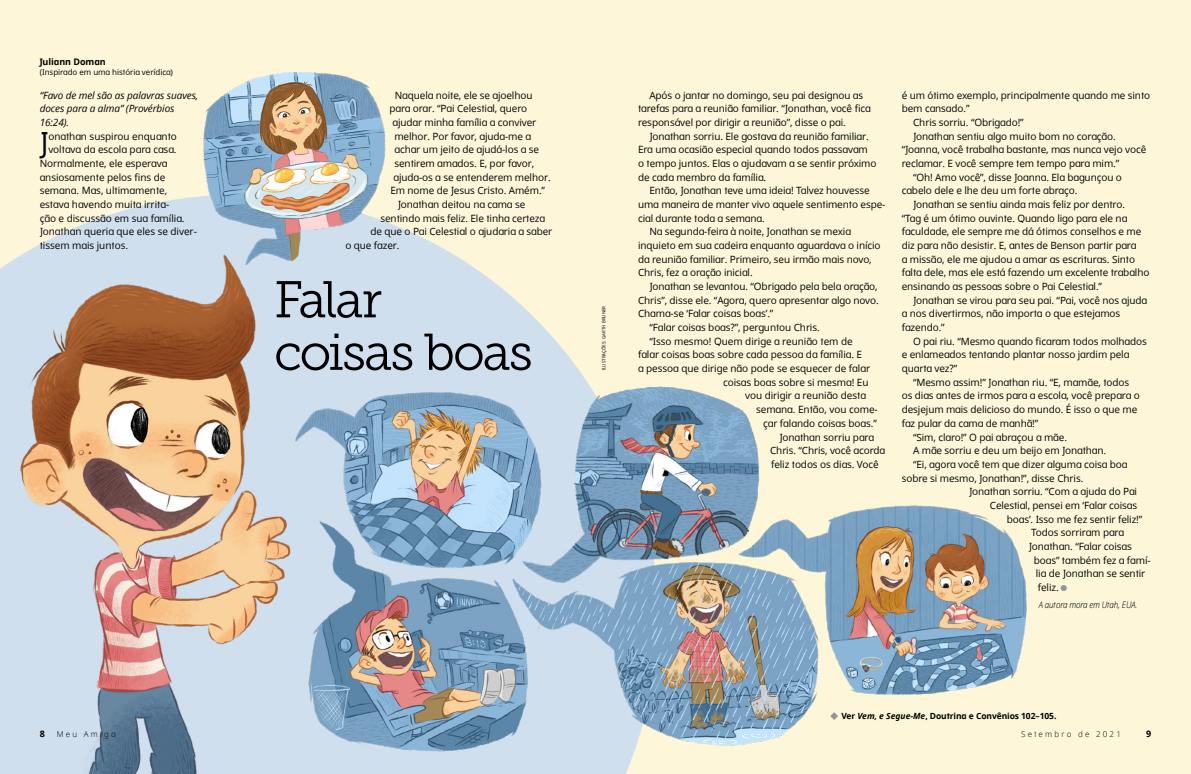
<style>
.page{position:relative;width:1191px;height:774px;background:#fdf6d9}
.page>*{position:absolute;margin:0;border:0;box-sizing:border-box;transform-origin:0 0}
.t1{font:51.5px/52.5px "Museo Slablds Lat 300";letter-spacing:-.04em;color:#000}
.ARTCL_para_first{font:29.1px "Dots Solidlds Lat";color:#000}
.ARTCL_para{font:10px/13.7px "Dots Solidlds Lat";letter-spacing:-.01em;color:#000}
.ARTCL_para_first-2{font:10px "Dots Solidlds Lat";letter-spacing:-.005em;color:#000}
.ARTCL_epigraph{font:italic 10px/13.7px "Dots Solidlds Lat";letter-spacing:-.01em;color:#000}
.POP_para_large_Dots{font:italic 300 9px "Dots Solid Condlds Lat";letter-spacing:-.01em;color:#000}
.ARTCL-BY_para_first{font:9px "Dots Solid lds Lat Bold";letter-spacing:-.005em;color:#000}
.INFO_para_dots_Diamo{font:8.5px "Dots Solid lds Lat Bold";letter-spacing:-.01em;color:#000}
.ARTCL-BY_para{font:8px "Dots Solidlds Lat";letter-spacing:-.005em;color:#000}
.t2{font:300 8px "Dots Solidlds Lat";letter-spacing:.28em;color:#000}
.FIGimg-CRDT_para{font:4.5px "Dots Solidlds Lat";color:#000}
.s1{font-family:"Ding P Ilds Dpi";font-size:8.5px;color:#939598}
.s2{color:#939598}
.s3{font-family:"Dots Solidlds Lat";font-weight:700;font-style:italic}
</style>
<div class="page">
<svg style="left:41px;top:197px;width:585px;height:577px;fill:#d0dfed"></svg>
<img style="left:0;top:244px;width:298px;height:530px">
<img style="left:283px;top:367px;width:744px;height:406px">
<img style="left:190px;top:72px;width:211px;height:199px">
<img style="left:857px;top:657px;width:27px;height:16px">
<p class="ARTCL-BY_para_first" style="left:40px;top:55px;width:68px">Juliann Doman</p>
<p class="ARTCL-BY_para" style="left:40px;top:67px;width:135px">(Inspirado em uma história verídica)</p>
<p class="ARTCL_epigraph" style="left:40px;top:88px;width:160px">“Favo de mel são as palavras suaves, doces para a alma” (Provérbios<br>16:24).</p>
<p class="ARTCL_para_first" style="left:39px;top:122px;width:11px">J</p>
<p class="ARTCL_para_first-2" style="left:48px;top:129px;width:130px">onathan suspirou enquanto</p>
<p class="ARTCL_para_first-2" style="left:48px;top:142px;width:130px">voltava da escola para casa.</p>
<p class="ARTCL_para_first-2" style="left:40px;top:156px;width:129px">Normalmente, ele esperava</p>
<p class="ARTCL_para_first-2" style="left:40px;top:170px;width:127px">ansiosamente pelos fins de</p>
<p class="ARTCL_para_first-2" style="left:40px;top:183px;width:129px">semana. Mas, ultimamente,</p>
<p class="ARTCL_para_first-2" style="left:40px;top:197px;width:131px">estava havendo muita irrita-</p>
<p class="ARTCL_para_first-2" style="left:40px;top:211px;width:146px">ção e discussão em sua família.</p>
<p class="ARTCL_para_first-2" style="left:40px;top:224px;width:159px">Jonathan queria que eles se diver-</p>
<p class="ARTCL_para_first-2" style="left:40px;top:238px;width:90px">tissem mais juntos.</p>
<p class="ARTCL_para" style="left:395px;top:88px;width:139px">Naquela noite, ele se ajoelhou</p>
<p class="ARTCL_para" style="left:389px;top:102px;width:139px">para orar. “Pai Celestial, quero</p>
<p class="ARTCL_para" style="left:392px;top:116px;width:145px">ajudar minha família a conviver</p>
<p class="ARTCL_para" style="left:394px;top:129px;width:138px">melhor. Por favor, ajuda-me a</p>
<p class="ARTCL_para" style="left:394px;top:143px;width:146px">achar um jeito de ajudá-los a se</p>
<p class="ARTCL_para" style="left:394px;top:157px;width:141px">sentirem amados. E, por favor,</p>
<p class="ARTCL_para" style="left:393px;top:170px;width:159px">ajuda-os a se entenderem melhor.</p>
<p class="ARTCL_para" style="left:390px;top:184px;width:156px">Em nome de Jesus Cristo. Amém.”</p>
<p class="ARTCL_para" style="left:398px;top:198px;width:129px">Jonathan deitou na cama se</p>
<p class="ARTCL_para" style="left:380px;top:211px;width:166px">sentindo mais feliz. Ele tinha certeza</p>
<p class="ARTCL_para" style="left:370px;top:225px;width:183px">de que o Pai Celestial o ajudaria a saber</p>
<p class="ARTCL_para" style="left:345px;top:239px;width:56px">o que fazer.</p>
<p class="t1" style="left:274px;top:271px;width:260px">Falar coisas boas</p>
<p class="FIGimg-CRDT_para" style="left:600px;top:370px;width:66px;rotate:-90deg">ILUSTRAÇÕES: GARTH BRUNER</p>
<p class="ARTCL_para" style="left:638px;top:88px;width:234px;text-indent:11px">Após o jantar no domingo, seu pai designou as tarefas para a reunião familiar. “Jonathan, você fica responsável por dirigir a reunião”, disse o pai.</p>
<p class="ARTCL_para" style="left:638px;top:129px;width:240px;text-indent:11px">Jonathan sorriu. Ele gostava da reunião familiar.<br>Era uma ocasião especial quando todos passavam<br>o tempo juntos. Elas o ajudavam a se sentir próximo de cada membro da família.</p>
<p class="ARTCL_para" style="left:638px;top:184px;width:249px;text-indent:11px">Então, Jonathan teve uma ideia! Talvez houvesse uma maneira de manter vivo aquele sentimento espe&shy;cial durante toda a semana.</p>
<p class="ARTCL_para" style="left:638px;top:225px;width:244px;text-indent:11px">Na segunda-feira à noite, Jonathan se mexia inquieto em sua cadeira enquanto aguardava o início da reunião familiar. Primeiro, seu irmão mais novo, Chris, fez a oração inicial.</p>
<p class="ARTCL_para" style="left:638px;top:280px;width:242px;text-align:justify;text-indent:11px">Jonathan se levantou. “Obrigado pela bela oração, Chris”, disse ele. “Agora, quero apresentar algo novo.<br>Chama-se ‘Falar coisas boas’.”</p>
<p class="ARTCL_para" style="left:649px;top:321px;width:172px">“Falar coisas boas?”, perguntou Chris.</p>
<p class="ARTCL_para" style="left:649px;top:334px;width:205px">“Isso mesmo! Quem dirige a reunião tem de</p>
<p class="ARTCL_para" style="left:638px;top:348px;width:226px">falar coisas boas sobre cada pessoa da família. E</p>
<p class="ARTCL_para" style="left:638px;top:362px;width:233px">a pessoa que dirige não pode se esquecer de falar</p>
<p class="ARTCL_para" style="left:723px;top:375px;width:147px">coisas boas sobre si mesma! Eu</p>
<p class="ARTCL_para" style="left:745px;top:389px;width:122px">vou dirigir a reunião desta</p>
<p class="ARTCL_para" style="left:756px;top:403px;width:123px">semana. Então, vou come-</p>
<p class="ARTCL_para" style="left:763px;top:416px;width:115px">çar falando coisas boas.”</p>
<p class="ARTCL_para" style="left:770px;top:430px;width:117px;text-align:center">Jonathan sorriu para<br>Chris. “Chris, você acorda feliz todos os dias. Você</p>
<p class="ARTCL_para" style="left:901px;top:88px;width:250px">é um ótimo exemplo, principalmente quando me sinto bem cansado.”</p>
<p class="ARTCL_para" style="left:913px;top:116px;width:112px">Chris sorriu. “Obrigado!”</p>
<p class="ARTCL_para" style="left:901px;top:129px;width:246px;text-indent:11px">Jonathan sentiu algo muito bom no coração. “Joanna, você trabalha bastante, mas nunca vejo você reclamar. E você sempre tem tempo para mim.”</p>
<p class="ARTCL_para" style="left:901px;top:170px;width:222px;text-indent:11px">“Oh! Amo você”, disse Joanna. Ela bagunçou o cabelo dele e lhe deu um forte abraço.</p>
<p class="ARTCL_para" style="left:901px;top:198px;width:249px;text-indent:11px">Jonathan se sentiu ainda mais feliz por dentro.<br>“Tag é um ótimo ouvinte. Quando ligo para ele na faculdade, ele sempre me dá ótimos conselhos e me diz para não desistir. E, antes de Benson partir para<br>a missão, ele me ajudou a amar as escrituras. Sinto falta dele, mas ele está fazendo um excelente trabalho ensinando as pessoas sobre o Pai Celestial.”</p>
<p class="ARTCL_para" style="left:901px;top:293px;width:247px;text-indent:11px">Jonathan se virou para seu pai. “Pai, você nos ajuda a nos divertirmos, não importa o que estejamos fazendo.”</p>
<p class="ARTCL_para" style="left:901px;top:334px;width:247px;text-indent:11px">O pai riu. “Mesmo quando ficaram todos molhados e enlameados tentando plantar nosso jardim pela quarta vez?”</p>
<p class="ARTCL_para" style="left:901px;top:375px;width:239px;text-indent:11px">“Mesmo assim!” Jonathan riu. “E, mamãe, todos os dias antes de irmos para a escola, você prepara o desjejum mais delicioso do mundo. É isso o que me faz pular da cama de manhã!”</p>
<p class="ARTCL_para" style="left:913px;top:430px;width:155px">“Sim, claro!” O pai abraçou a mãe.</p>
<p class="ARTCL_para" style="left:913px;top:444px;width:195px">A mãe sorriu e deu um beijo em Jonathan.</p>
<p class="ARTCL_para" style="left:901px;top:457px;width:227px;text-indent:11px">“Ei, agora você tem que dizer alguma coisa boa sobre si mesmo, Jonathan!”, disse Chris.</p>
<p class="ARTCL_para" style="left:969px;top:485px;width:169px">Jonathan sorriu. “Com a ajuda do Pai</p>
<p class="ARTCL_para" style="left:989px;top:498px;width:149px">Celestial, pensei em ‘Falar coisas</p>
<p class="ARTCL_para" style="left:1006px;top:512px;width:137px">boas’. Isso me fez sentir feliz!”</p>
<p class="ARTCL_para" style="left:1031px;top:526px;width:94px">Todos sorriram para</p>
<p class="ARTCL_para" style="left:1028px;top:539px;width:105px">Jonathan. “Falar coisas</p>
<p class="ARTCL_para" style="left:1033px;top:553px;width:118px">boas” também fez a famí-</p>
<p class="ARTCL_para" style="left:1035px;top:567px;width:111px">lia de Jonathan se sentir</p>
<p class="ARTCL_para" style="left:1037px;top:580px;width:31px">feliz. <span class="s1">●</span></p>
<p class="POP_para_large_Dots" style="left:1038px;top:598px;width:100px">A autora mora em Utah, EUA.</p>
<p class="INFO_para_dots_Diamo" style="left:829px;top:710px;width:228px"><span class="s2">◆</span> Ver <span class="s3">Vem, e Segue-Me</span>, Doutrina e Convênios 102–105.</p>
<p class="ARTCL-BY_para_first" style="left:40px;top:727px;width:7px">8</p>
<p class="t2" style="left:57px;top:728px;width:61px">Meu Amigo</p>
<p class="t2" style="left:1021px;top:728px;width:101px">Setembro de 2021</p>
<p class="ARTCL-BY_para_first" style="left:1146px;top:727px;width:7px">9</p>
</div>
